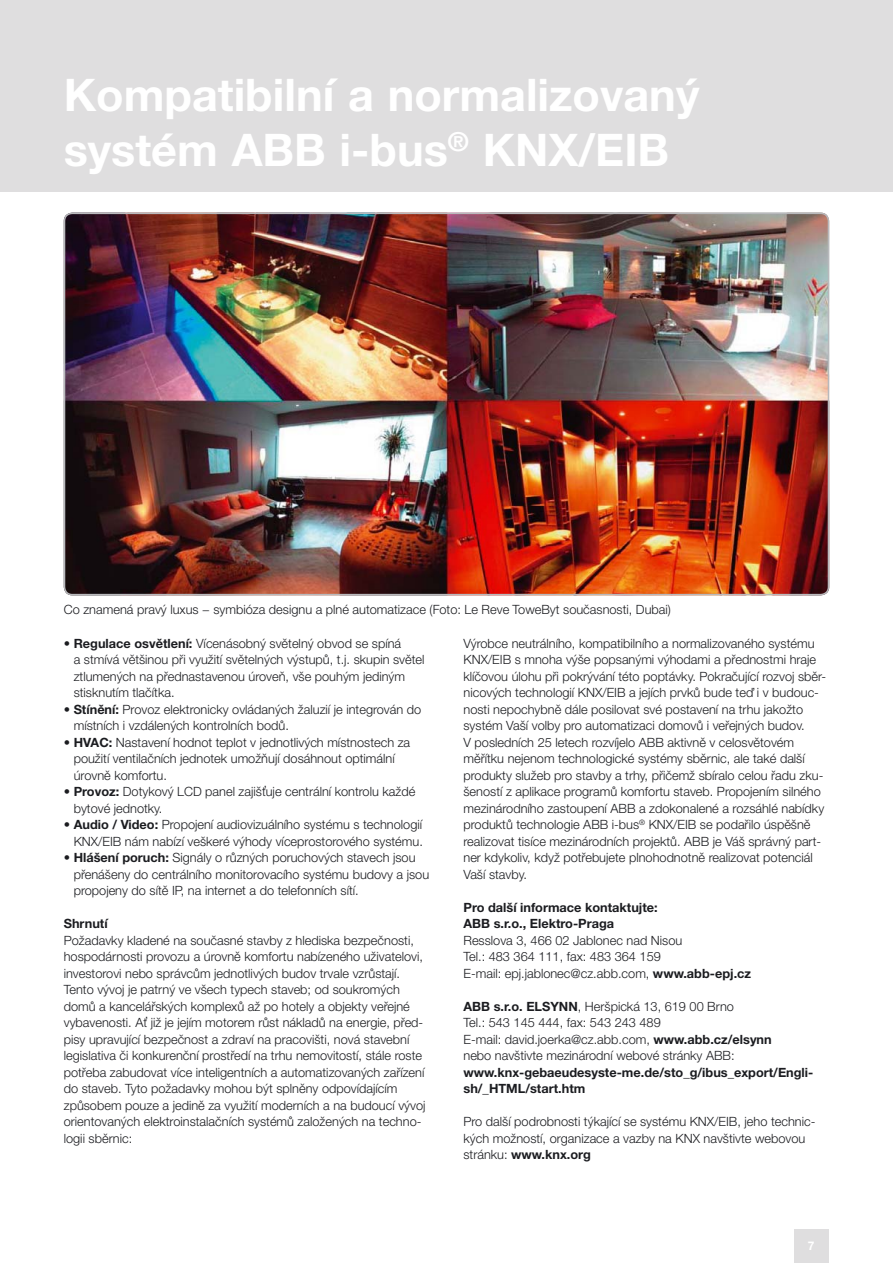
<style>
.page{position:relative;width:893px;height:1263px;background:#fff}
.page>*{position:absolute;margin:0;border:0;box-sizing:border-box;transform-origin:0 0}
.t1{font:700 45px/54.3px "Helvetica Neue CE";color:#fff}
.t2{font:300 12.75px/16.5px "Helvetica Neue CE";color:#1b1c20}
.t3{font:700 12.75px/16.5px "Helvetica Neue CE";color:#1b1c20}
.t4{font:700 12px "Helvetica Neue CE";color:#fff}
.s1{font-weight:700}
</style>
<div class="page">
<div style="left:0;top:0;width:893px;height:191px;background:#dfdedf"></div>
<img style="left:64px;top:213px;width:765px;height:382px;border-radius:9px">
<div style="left:64px;top:213px;width:765px;height:382px;border:2px solid #b8b9bc;border-radius:8px"></div>
<div style="left:794px;top:1229px;width:34px;height:33px;background:#dfdedf"></div>
<h1 class="t1" style="left:64px;top:73px;width:637px">Kompatibilní a normalizovaný systém ABB i-bus<sup>®</sup> KNX/EIB</h1>
<p class="t2" style="left:64px;top:602px;width:609px">Co znamená pravý luxus − symbióza designu a plné automatizace (Foto: Le Reve ToweByt současnosti, Dubai)</p>
<p class="t2" style="left:74px;top:636px;width:352px;text-indent:-10px"><span class="s1">• Regulace osvětlení:</span> Vícenásobný světelný obvod se spíná<br>a stmívá většinou při využití světelných výstupů, t.j. skupin světel ztlumených na přednastavenou úroveň, vše pouhým jediným stisknutím tlačítka.</p>
<p class="t2" style="left:74px;top:702px;width:349px;text-indent:-10px"><span class="s1">• Stínění:</span> Provoz elektronicky ovládaných žaluzií je integrován do místních i vzdálených kontrolních bodů.</p>
<p class="t2" style="left:74px;top:735px;width:338px;text-indent:-10px"><span class="s1">• HVAC:</span> Nastavení hodnot teplot v jednotlivých místnostech za použití ventilačních jednotek umožňují dosáhnout optimální úrovně komfortu.</p>
<p class="t2" style="left:74px;top:785px;width:343px;text-indent:-10px"><span class="s1">• Provoz:</span> Dotykový LCD panel zajišťuje centrální kontrolu každé bytové jednotky.</p>
<p class="t2" style="left:64px;top:818px;width:361px;text-align:right"><span class="s1">• Audio / Video:</span> Propojení audiovizuálního systému s technologií<br>KNX/EIB nám nabízí veškeré výhody víceprostorového systému.</p>
<p class="t2" style="left:74px;top:851px;width:357px;text-indent:-10px"><span class="s1">• Hlášení poruch:</span> Signály o různých poruchových stavech jsou přenášeny do centrálního monitorovacího systému budovy a jsou propojeny do sítě IP, na internet a do telefonních sítí.</p>
<p class="t3" style="left:64px;top:917px;width:45px">Shrnutí</p>
<p class="t2" style="left:64px;top:933px;width:363px">Požadavky kladené na současné stavby z hlediska bezpečnosti, hospodárnosti provozu a úrovně komfortu nabízeného uživatelovi, investorovi nebo správcům jednotlivých budov trvale vzrůstají.<br>Tento vývoj je patrný ve všech typech staveb; od soukromých domů a kancelářských komplexů až po hotely a objekty veřejné vybavenosti. Ať již je jejím motorem růst nákladů na energie, před&shy;pisy upravující bezpečnost a zdraví na pracovišti, nová stavební legislativa či konkurenční prostředí na trhu nemovitostí, stále roste potřeba zabudovat více inteligentních a automatizovaných zařízení do staveb. Tyto požadavky mohou být splněny odpovídajícím způsobem pouze a jedině za využití moderních a na budoucí vývoj orientovaných elektroinstalačních systémů založených na techno&shy;logii sběrnic:</p>
<p class="t2" style="left:463px;top:636px;width:364px">Výrobce neutrálního, kompatibilního a normalizovaného systému KNX/EIB s mnoha výše popsanými výhodami a přednostmi hraje klíčovou úlohu při pokrývání této poptávky. Pokračující rozvoj sběr&shy;nicových technologií KNX/EIB a jejích prvků bude teď i v budouc&shy;nosti nepochybně dále posilovat své postavení na trhu jakožto systém Vaší volby pro automatizaci domovů i veřejných budov.<br>V posledních 25 letech rozvíjelo ABB aktivně v celosvětovém měřítku nejenom technologické systémy sběrnic, ale také další produkty služeb pro stavby a trhy, přičemž sbíralo celou řadu zku&shy;šeností z aplikace programů komfortu staveb. Propojením silného mezinárodního zastoupení ABB a zdokonalené a rozsáhlé nabídky produktů technologie ABB i-bus<sup>®</sup> KNX/EIB se podařilo úspěšně realizovat tisíce mezinárodních projektů. ABB je Váš správný part&shy;ner kdykoliv, když potřebujete plnohodnotně realizovat potenciál Vaší stavby.</p>
<p class="t3" style="left:463px;top:900px;width:196px">Pro další informace kontaktujte:<br>ABB s.r.o., Elektro-Praga</p>
<p class="t2" style="left:463px;top:933px;width:289px">Resslova 3, 466 02 Jablonec nad Nisou<br>Tel.: 483 364 111, fax: 483 364 159<br>E-mail: epj.jablonec@cz.abb.com, <span class="s1">www.abb-epj.cz</span></p>
<p class="t2" style="left:463px;top:999px;width:310px"><span class="s1">ABB s.r.o. ELSYNN</span>, Heršpická 13, 619 00 Brno<br>Tel.: 543 145 444, fax: 543 243 489<br>E-mail: david.joerka@cz.abb.com, <span class="s1">www.abb.cz/elsynn </span>nebo navštivte mezinárodní webové stránky ABB:</p>
<p class="t3" style="left:463px;top:1065px;width:351px">www.knx-gebaeudesyste-me.de/sto_g/ibus_export/Engli&shy;sh/_HTML/start.htm</p>
<p class="t2" style="left:463px;top:1115px;width:353px">Pro další podrobnosti týkající se systému KNX/EIB, jeho technic&shy;kých možností, organizace a vazby na KNX navštivte webovou stránku: <span class="s1">www.knx.org</span></p>
<p class="t4" style="left:808px;top:1242px;width:8px">7</p>
</div>
